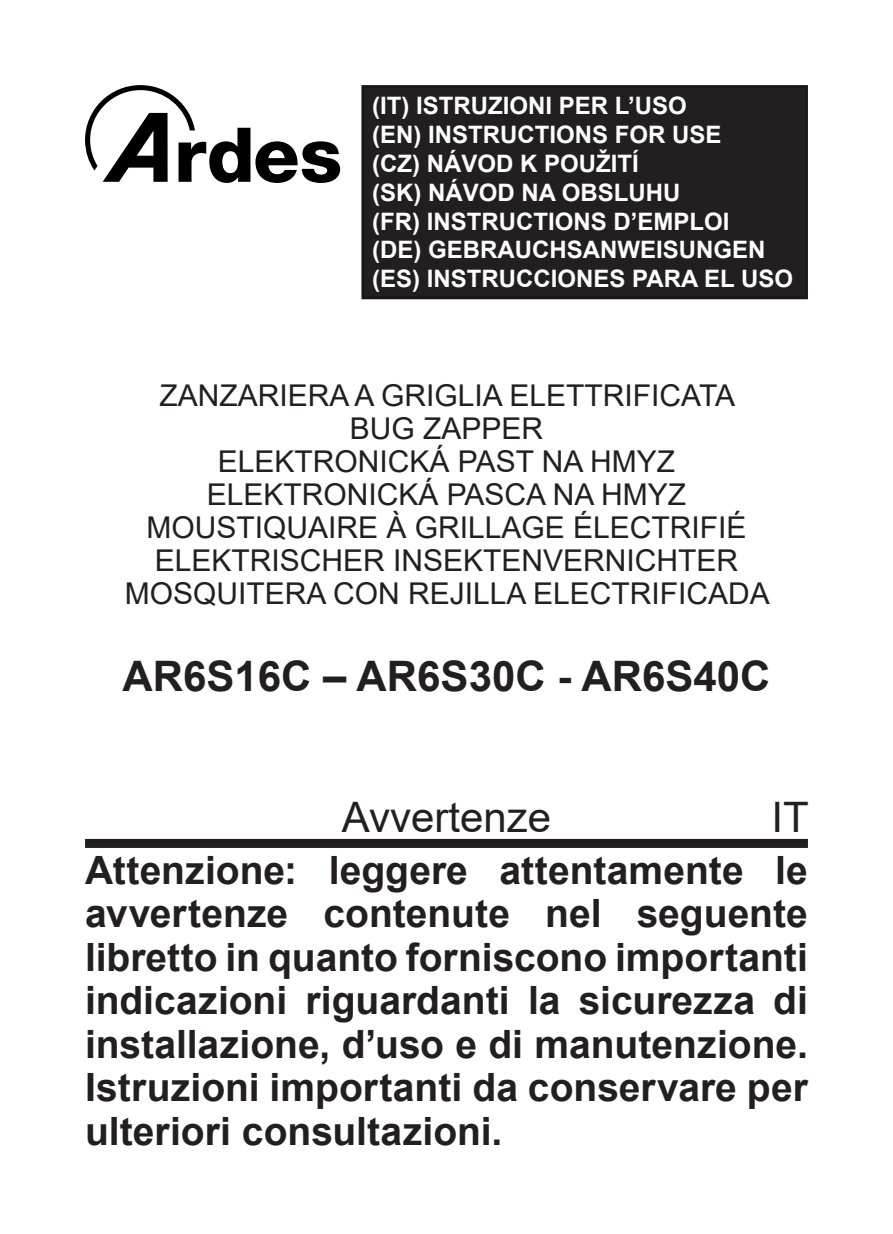
<style>
.page{position:relative;width:893px;height:1234px;background:#fff}
.page>*{position:absolute;margin:0;border:0;box-sizing:border-box;transform-origin:0 0}
.t1{font:700 42px "Arial";color:#231f20}
.t2{font:42px "Arial";color:#231f20}
.t3{font:700 39px/43.5px "Arial";color:#231f20;text-align:justify}
.t4{font:30px "Arial";color:#231f20}
.t5{font:700 24px "Arial";color:#fff}
</style>
<div class="page">
<svg style="left:85px;top:85px;width:255px;height:98px"></svg>
<div style="left:363px;top:87px;width:443px;height:211px;background:#231f20"></div>
<div style="left:361px;top:85px;width:447px;height:214px;border:3px solid #1a171b"></div>
<div style="left:85px;top:838px;width:723px;height:9px;background:#231f20"></div>
<p class="t5" style="left:372px;top:89px;width:316px">(IT) ISTRUZIONI PER L’USO</p>
<p class="t5" style="left:372px;top:118px;width:351px">(EN) INSTRUCTIONS FOR USE</p>
<p class="t5" style="left:372px;top:146px;width:268px">(CZ) NÁVOD K POUŽITÍ</p>
<p class="t5" style="left:372px;top:175px;width:310px">(SK) NÁVOD NA OBSLUHU</p>
<p class="t5" style="left:372px;top:204px;width:359px">(FR) INSTRUCTIONS D’EMPLOI</p>
<p class="t5" style="left:372px;top:233px;width:395px">(DE) GEBRAUCHSANWEISUNGEN</p>
<p class="t5" style="left:372px;top:262px;width:422px">(ES) INSTRUCCIONES PARA EL USO</p>
<p class="t4" style="left:159px;top:375px;width:577px">ZANZARIERA A GRIGLIA ELETTRIFICATA</p>
<p class="t4" style="left:350px;top:408px;width:195px">BUG ZAPPER</p>
<p class="t4" style="left:218px;top:441px;width:459px">ELEKTRONICKÁ PAST NA HMYZ</p>
<p class="t4" style="left:207px;top:474px;width:481px">ELEKTRONICKÁ PASCA NA HMYZ</p>
<p class="t4" style="left:146px;top:507px;width:602px">MOUSTIQUAIRE À GRILLAGE ÉLECTRIFIÉ</p>
<p class="t4" style="left:155px;top:540px;width:585px">ELEKTRISCHER INSEKTENVERNICHTER</p>
<p class="t4" style="left:125px;top:573px;width:647px">MOSQUITERA CON REJILLA ELECTRIFICADA</p>
<p class="t1" style="left:122px;top:646px;width:650px">AR6S16C – AR6S30C - AR6S40C</p>
<p class="t2" style="left:342px;top:788px;width:211px">Avvertenze</p>
<p class="t2" style="left:771px;top:788px;width:39px">IT</p>
<p class="t3" style="left:85px;top:848px;width:724px">Attenzione: leggere attentamente le avvertenze contenute nel seguente libretto in quanto forniscono importanti indicazioni riguardanti la sicurezza di installazione, d’uso e di manutenzione.<br>Istruzioni importanti da conservare per ulteriori consultazioni.</p>
</div>
